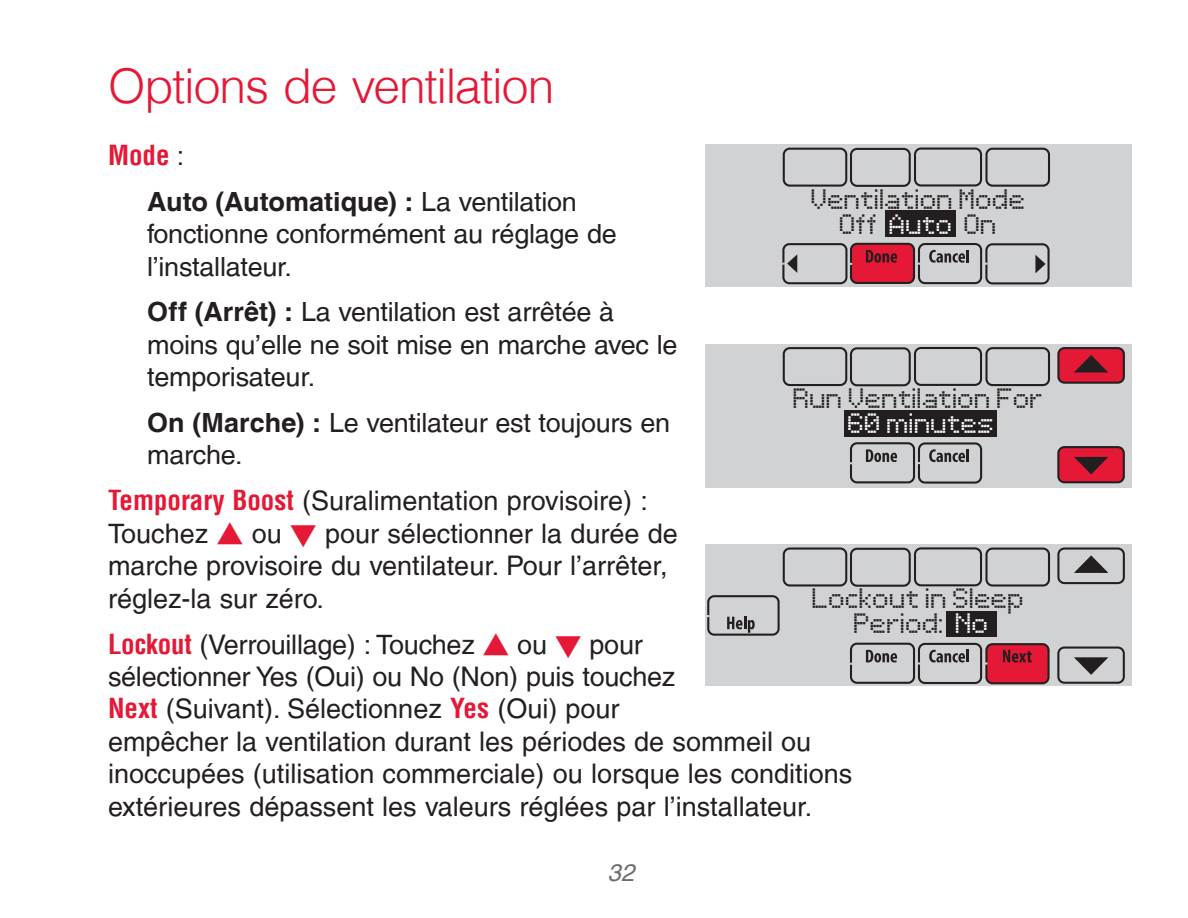
<style>
.page{position:relative;width:1188px;height:918px;background:#fff}
.page>*{position:absolute;margin:0;border:0;box-sizing:border-box;transform-origin:0 0}
.t1{font:300 48px "Helvetica LT";letter-spacing:-.025em;color:#e51836}
.t2{font:27px/32.4px "Helvetica LT";color:#231f20}
.t3{font:700 condensed 27px "Helvetica LT";color:#e51836}
.t4{font:26.4px/32.4px "Helvetica LT";letter-spacing:-.01em;color:#231f20}
.t5{font:italic 24px "Helvetica LT";color:#6c6d70}
.t6{font:22.8px/24.9px "LCD Dot";color:#231f20;text-align:center}
.t7{font:22.8px "LCD Dot";color:#fff}
.s1{font-weight:400;font-stretch:normal;color:#231f20}
.s2{font-weight:700}
.s3{font-weight:700;font-stretch:condensed;color:#e51836}
.s4{color:#e51836}
.s5{color:#fff}
</style>
<div class="page">
<div style="left:706px;top:145px;width:426px;height:142px;background:#d1d2d4"></div>
<div style="left:985px;top:243px;width:65px;height:41px;border:2px solid #231f20;border-radius:6px"></div>
<svg style="left:1035px;top:255px;width:11px;height:18px"></svg>
<svg style="left:782px;top:147px;width:268px;height:40px"></svg>
<div style="left:885px;top:211px;width:70px;height:26px;background:#231f20"></div>
<svg style="left:782px;top:242px;width:206px;height:43px"></svg>
<div style="left:706px;top:344px;width:426px;height:143px;background:#d1d2d4"></div>
<div style="left:1058px;top:348px;width:66px;height:35px;background:#e51836;border-radius:6px"></div>
<div style="left:1057px;top:347px;width:68px;height:37px;border:2px solid #231f20;border-radius:6px"></div>
<div style="left:1058px;top:447px;width:66px;height:35px;background:#e51836;border-radius:6px"></div>
<div style="left:1057px;top:446px;width:68px;height:37px;border:2px solid #231f20;border-radius:6px"></div>
<svg style="left:782px;top:347px;width:329px;height:137px"></svg>
<div style="left:706px;top:544px;width:426px;height:142px;background:#d1d2d4"></div>
<div style="left:986px;top:644px;width:63px;height:39px;background:#e51836;border-radius:6px"></div>
<div style="left:985px;top:643px;width:65px;height:41px;border:2px solid #231f20;border-radius:6px"></div>
<svg style="left:1057px;top:547px;width:68px;height:137px"></svg>
<svg style="left:707px;top:547px;width:404px;height:129px"></svg>
<svg style="left:1003px;top:650px;width:29px;height:12px"></svg>
<svg style="left:727px;top:616px;width:28px;height:17px"></svg>
<div style="left:946px;top:611px;width:50px;height:26px;background:#231f20"></div>
<svg style="left:849px;top:642px;width:139px;height:42px"></svg>
<h1 class="t1" style="left:108px;top:56px;width:448px">Options de ventilation</h1>
<p class="t3" style="left:108px;top:138px;width:78px">Mode <span class="s1">:</span></p>
<p class="t4" style="left:147px;top:185px;width:471px"><span class="s2">Auto (Automatique) :</span> La ventilation fonctionne conformément au réglage de l’installateur.</p>
<p class="t4" style="left:147px;top:296px;width:532px"><span class="s2">Off (Arrêt) :</span> La ventilation est arrêtée à moins qu’elle ne soit mise en marche avec le temporisateur.</p>
<p class="t4" style="left:147px;top:407px;width:525px"><span class="s2">On (Marche) :</span> Le ventilateur est toujours en marche.</p>
<p class="t2" style="left:108px;top:485px;width:571px"><span class="s3">Temporary Boost</span> (Suralimentation provisoire) :<br>Touchez <span class="s4">▲</span> ou <span class="s4">▼</span> pour sélectionner la durée de marche provisoire du ventilateur. Pour l’arrêter, réglez-la sur zéro.</p>
<p class="t2" style="left:108px;top:628px;width:746px"><span class="s3">Lockout</span> (Verrouillage) : Touchez <span class="s4">▲</span> ou <span class="s4">▼</span> pour<br>sélectionner Yes (Oui) ou No (Non) puis touchez<br><span class="s3">Next</span> (Suivant). Sélectionnez <span class="s3">Yes</span> (Oui) pour<br>empêcher la ventilation durant les périodes de sommeil ou inoccupées (utilisation commerciale) ou lorsque les conditions extérieures dépassent les valeurs réglées par l’installateur.</p>
<p class="t6" style="left:812px;top:189px;width:216px">Ventilation Mode<br>Off <span class="s5">Auto</span> On</p>
<p class="t6" style="left:794px;top:388px;width:252px">Run Ventilation For</p>
<p class="t7" style="left:849px;top:413px;width:148px">60 minutes</p>
<p class="t6" style="left:813px;top:589px;width:214px">Lockout in Sleep<br>Period: <span class="s5">No</span></p>
<p class="t5" style="left:608px;top:859px;width:28px">32</p>
</div>
